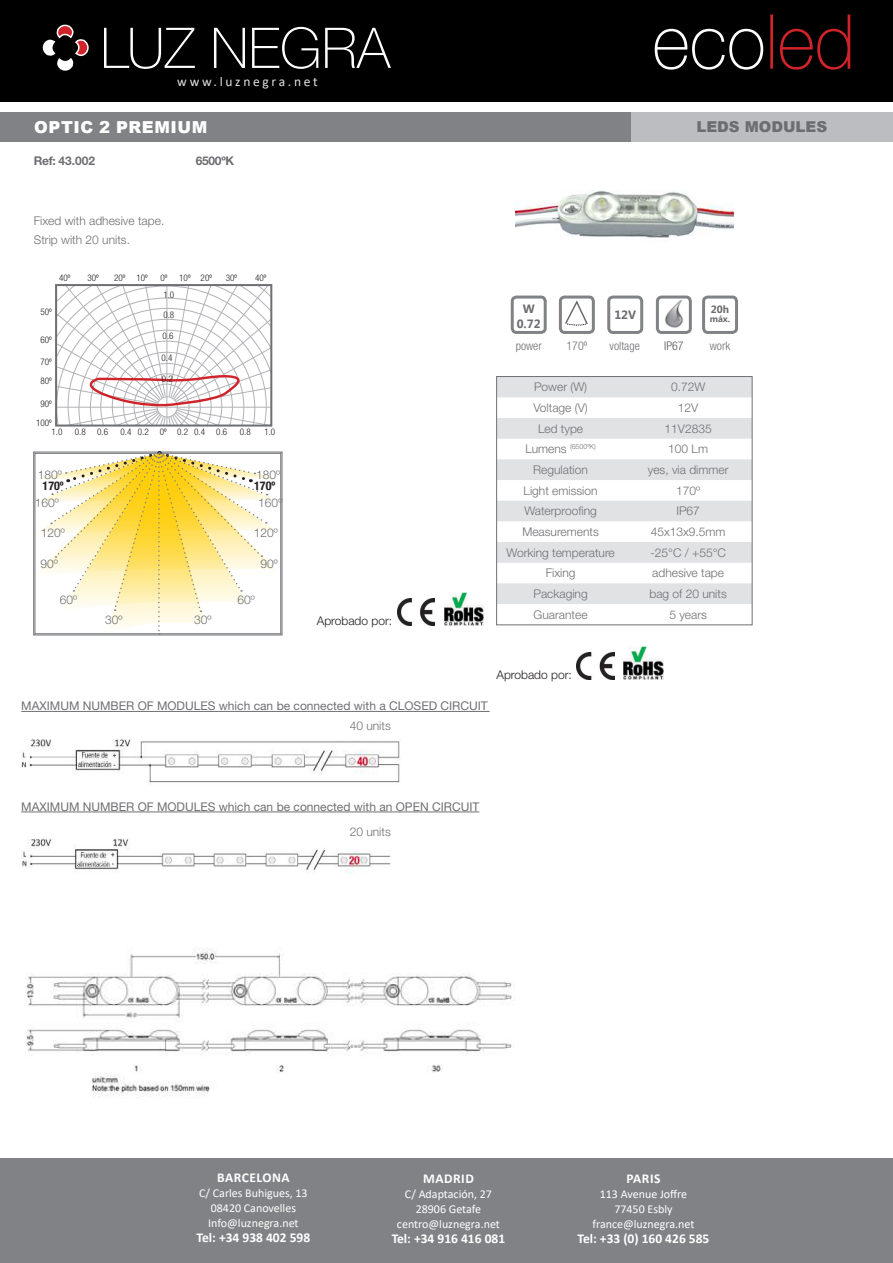
<style>
.page{position:relative;width:893px;height:1263px;background:#fff}
.page>*{position:absolute;margin:0;border:0;box-sizing:border-box;transform-origin:0 0}
.t1{font:900 16.5px "Arial";letter-spacing:.035em;color:#fff}
.t2{font:900 15px "Arial";color:#6c6d70}
.t3{font:700 13.5px "Calibri";color:#fff}
.t4{font:13.5px "Calibri";letter-spacing:.2em;color:#e1e2e4}
.t5{font:700 13.5px "Calibri";letter-spacing:.04em;color:#fff}
.t6{font:300 12px/18.6px "Helvetica Neue LT Std";color:#6f7073}
.t7{font:12px/15px "Calibri";color:#fff;text-align:center}
.t8{font:12px "Helvetica Neue LT Std";color:#6f7073}
.t9{font:300 12px "Helvetica Neue LT Std";color:#6c6d70}
.t10{font:300 12px "Helvetica Neue LT Std";color:#231f20}
.t11{font:300 condensed 12px "Helvetica Neue LT Std";color:#6f7073}
.t12{font:700 12px "Helvetica Neue LT Std";color:#6f7073}
.t13{font:700 12px "Khmer UI";color:#6c6d70}
.t14{font:700 condensed 12px "Helvetica Neue LT Std";color:#231f20}
.t15{font:700 12px "Helvetica Neue LT Std";letter-spacing:-.025em;color:#6c6d70}
.t16{font:300 condensed 12px "Helvetica Neue LT Std";color:#57585a}
.t17{font:700 10.5px "Khmer UI";color:#6c6d70}
.t18{font:300 condensed 9.15px "Helvetica Neue LT Std";color:#231f20}
.t19{font:700 9px "Khmer UI";color:#6c6d70}
.t20{font:300 7.05px "Helvetica Neue LT Std";color:#6f7073}
.s1{color:#6c6d70}
.s2{font-size:12px}
</style>
<div class="page">
<div style="left:0;top:0;width:893px;height:102px;background:#000"></div>
<svg style="left:43px;top:24px;width:46px;height:47px"></svg>
<svg style="left:104px;top:27px;width:287px;height:42px"></svg>
<svg style="left:770px;top:15px;width:80px;height:55px"></svg>
<svg style="left:655px;top:29px;width:108px;height:41px"></svg>
<svg style="left:498px;top:378px;width:252px;height:226px;fill:#e1e2e4"></svg>
<div style="left:496px;top:376px;width:256px;height:249px;border:1px solid #6f7073"></div>
<img style="left:397px;top:598px;width:37px;height:27px">
<img style="left:444px;top:592px;width:39px;height:33px">
<div style="left:511px;top:296px;width:36px;height:38px;border:3px solid #808285;border-radius:4px"></div>
<div style="left:607px;top:296px;width:36px;height:38px;border:3px solid #808285;border-radius:4px"></div>
<div style="left:702px;top:296px;width:36px;height:38px;border:3px solid #808285;border-radius:4px"></div>
<div style="left:559px;top:296px;width:36px;height:38px;border:3px solid #808285;border-radius:4px"></div>
<svg style="left:564px;top:299px;width:25px;height:27px"></svg>
<div style="left:656px;top:296px;width:36px;height:38px;border:3px solid #808285;border-radius:4px"></div>
<img style="left:665px;top:300px;width:19px;height:28px">
<hr style="left:21px;top:711px;width:469px;height:1px;background:#6f7073">
<hr style="left:21px;top:812px;width:458px;height:1px;background:#6f7073">
<img style="left:21px;top:739px;width:380px;height:44px">
<img style="left:22px;top:838px;width:369px;height:36px">
<img style="left:577px;top:653px;width:37px;height:26px">
<img style="left:624px;top:646px;width:39px;height:33px">
<svg style="left:33px;top:451px;width:244px;height:184px"></svg>
<img style="left:26px;top:948px;width:488px;height:150px">
<div style="left:55px;top:284px;width:217px;height:143px;border:2px solid #6f7073"></div>
<svg style="left:56px;top:285px;width:215px;height:141px"></svg>
<img style="left:516px;top:190px;width:217px;height:48px">
<div style="left:631px;top:112px;width:262px;height:30px;background:#bcbdc0"></div>
<div style="left:0;top:112px;width:631px;height:30px;background:#808285"></div>
<div style="left:0;top:1159px;width:893px;height:104px;background:#808285"></div>
<p class="t4" style="left:177px;top:73px;width:142px">www.luznegra.net</p>
<h1 class="t1" style="left:34px;top:115px;width:175px">OPTIC 2 PREMIUM</h1>
<p class="t2" style="left:696px;top:116px;width:132px">LEDS MODULES</p>
<p class="t12" style="left:34px;top:154px;width:63px"><span class="s1">Ref:</span> 43.002</p>
<p class="t15" style="left:196px;top:154px;width:40px">6500ºK</p>
<p class="t6" style="left:34px;top:211px;width:132px">Fixed with adhesive tape.<br>Strip with 20 units.</p>
<p class="t18" style="left:59px;top:272px;width:13px">40º</p>
<p class="t18" style="left:87px;top:272px;width:13px">30º</p>
<p class="t18" style="left:114px;top:272px;width:35px">20º 10º</p>
<p class="t18" style="left:160px;top:272px;width:8px">0º</p>
<p class="t18" style="left:179px;top:272px;width:34px">10º 20º</p>
<p class="t18" style="left:226px;top:272px;width:13px">30º</p>
<p class="t18" style="left:255px;top:272px;width:13px">40º</p>
<p class="t18" style="left:163px;top:289px;width:12px">1.0</p>
<p class="t18" style="left:163px;top:309px;width:12px">0.8</p>
<p class="t18" style="left:163px;top:331px;width:12px">0.6</p>
<p class="t18" style="left:162px;top:352px;width:12px">0.4</p>
<p class="t18" style="left:162px;top:373px;width:12px">0.2</p>
<p class="t18" style="left:41px;top:307px;width:13px">50º</p>
<p class="t18" style="left:41px;top:334px;width:13px">60º</p>
<p class="t18" style="left:41px;top:356px;width:13px">70º</p>
<p class="t18" style="left:41px;top:376px;width:13px">80º</p>
<p class="t18" style="left:41px;top:398px;width:13px">90º</p>
<p class="t18" style="left:36px;top:418px;width:17px">100º</p>
<p class="t18" style="left:52px;top:427px;width:12px">1.0</p>
<p class="t18" style="left:75px;top:427px;width:12px">0.8</p>
<p class="t18" style="left:97px;top:427px;width:12px">0.6</p>
<p class="t18" style="left:120px;top:427px;width:108px">0.4 0.2 0º 0.2 0.4 0.6</p>
<p class="t18" style="left:240px;top:427px;width:12px">0.8</p>
<p class="t18" style="left:264px;top:427px;width:12px">1.0</p>
<p class="t9" style="left:38px;top:467px;width:26px">180º</p>
<p class="t14" style="left:43px;top:478px;width:23px">170º</p>
<p class="t14" style="left:254px;top:478px;width:23px">170º</p>
<p class="t9" style="left:256px;top:467px;width:26px">180º</p>
<p class="t6" style="left:35px;top:493px;width:26px">160º</p>
<p class="t6" style="left:258px;top:493px;width:26px">160º</p>
<p class="t9" style="left:41px;top:525px;width:26px">120º</p>
<p class="t9" style="left:254px;top:525px;width:26px">120º</p>
<p class="t9" style="left:40px;top:556px;width:19px">90º</p>
<p class="t9" style="left:261px;top:556px;width:19px">90º</p>
<p class="t9" style="left:60px;top:592px;width:19px">60º</p>
<p class="t9" style="left:105px;top:613px;width:19px">30º</p>
<p class="t9" style="left:194px;top:613px;width:19px">30º</p>
<p class="t9" style="left:237px;top:592px;width:19px">60º</p>
<p class="t10" style="left:317px;top:613px;width:77px">Aprobado por:</p>
<p class="t13" style="left:523px;top:302px;width:14px">W</p>
<p class="t13" style="left:517px;top:317px;width:25px">0.72</p>
<p class="t13" style="left:614px;top:308px;width:23px">12V</p>
<p class="t17" style="left:711px;top:303px;width:20px">20h</p>
<p class="t19" style="left:710px;top:314px;width:22px">máx.</p>
<p class="t11" style="left:516px;top:338px;width:27px">power</p>
<p class="t11" style="left:567px;top:338px;width:22px">170º</p>
<p class="t11" style="left:610px;top:338px;width:32px">voltage</p>
<p class="t16" style="left:664px;top:338px;width:21px">IP67</p>
<p class="t11" style="left:710px;top:338px;width:22px">work</p>
<p class="t6" style="left:534px;top:377px;width:55px">Power (W)</p>
<p class="t6" style="left:671px;top:377px;width:36px">0.72W</p>
<p class="t6" style="left:533px;top:398px;width:56px">Voltage (V)</p>
<p class="t6" style="left:678px;top:398px;width:22px">12V</p>
<p class="t6" style="left:538px;top:419px;width:47px">Led type</p>
<p class="t6" style="left:665px;top:419px;width:49px">11V2835</p>
<p class="t20" style="left:525px;top:442px;width:72px"><span class="s2">Lumens</span> (6500ºK)</p>
<p class="t6" style="left:668px;top:439px;width:41px">100 Lm</p>
<p class="t6" style="left:533px;top:460px;width:56px">Regulation</p>
<p class="t6" style="left:648px;top:460px;width:82px">yes, via dimmer</p>
<p class="t6" style="left:524px;top:481px;width:75px">Light emission</p>
<p class="t6" style="left:676px;top:481px;width:26px">170º</p>
<p class="t6" style="left:524px;top:501px;width:74px">Waterproofing</p>
<p class="t6" style="left:676px;top:501px;width:25px">IP67</p>
<p class="t6" style="left:522px;top:522px;width:78px">Measurements</p>
<p class="t6" style="left:651px;top:522px;width:76px">45x13x9.5mm</p>
<p class="t6" style="left:506px;top:543px;width:110px">Working temperature</p>
<p class="t6" style="left:650px;top:543px;width:77px">-25°C / +55°C</p>
<p class="t6" style="left:546px;top:563px;width:31px">Fixing</p>
<p class="t6" style="left:652px;top:563px;width:73px">adhesive tape</p>
<p class="t6" style="left:533px;top:584px;width:56px">Packaging</p>
<p class="t6" style="left:649px;top:584px;width:79px">bag of 20 units</p>
<p class="t6" style="left:534px;top:605px;width:56px">Guarantee</p>
<p class="t6" style="left:669px;top:605px;width:39px">5 years</p>
<p class="t8" style="left:21px;top:699px;width:468px">MAXIMUM NUMBER OF MODULES which can be connected with a CLOSED CIRCUIT</p>
<p class="t6" style="left:350px;top:716px;width:43px">40 units</p>
<p class="t10" style="left:496px;top:668px;width:77px">Aprobado por:</p>
<p class="t8" style="left:21px;top:799px;width:460px">MAXIMUM NUMBER OF MODULES which can be connected with an OPEN CIRCUIT</p>
<p class="t6" style="left:350px;top:822px;width:43px">20 units</p>
<p class="t5" style="left:217px;top:1168px;width:74px">BARCELONA</p>
<p class="t7" style="left:199px;top:1185px;width:110px">C/ Carles Buhigues, 13<br>08420 Canovelles<br>Info@luznegra.net</p>
<p class="t3" style="left:197px;top:1228px;width:115px">Tel: +34 938 402 598</p>
<p class="t3" style="left:423px;top:1169px;width:52px">MADRID</p>
<p class="t7" style="left:397px;top:1186px;width:104px">C/ Adaptación, 27<br>28906 Getafe centro@luznegra.net</p>
<p class="t3" style="left:392px;top:1229px;width:115px">Tel: +34 916 416 081</p>
<p class="t3" style="left:626px;top:1169px;width:36px">PARIS</p>
<p class="t7" style="left:592px;top:1186px;width:104px">113 Avenue Joffre<br>77450 Esbly france@luznegra.net</p>
<p class="t3" style="left:577px;top:1229px;width:133px">Tel: +33 (0) 160 426 585</p>
</div>
